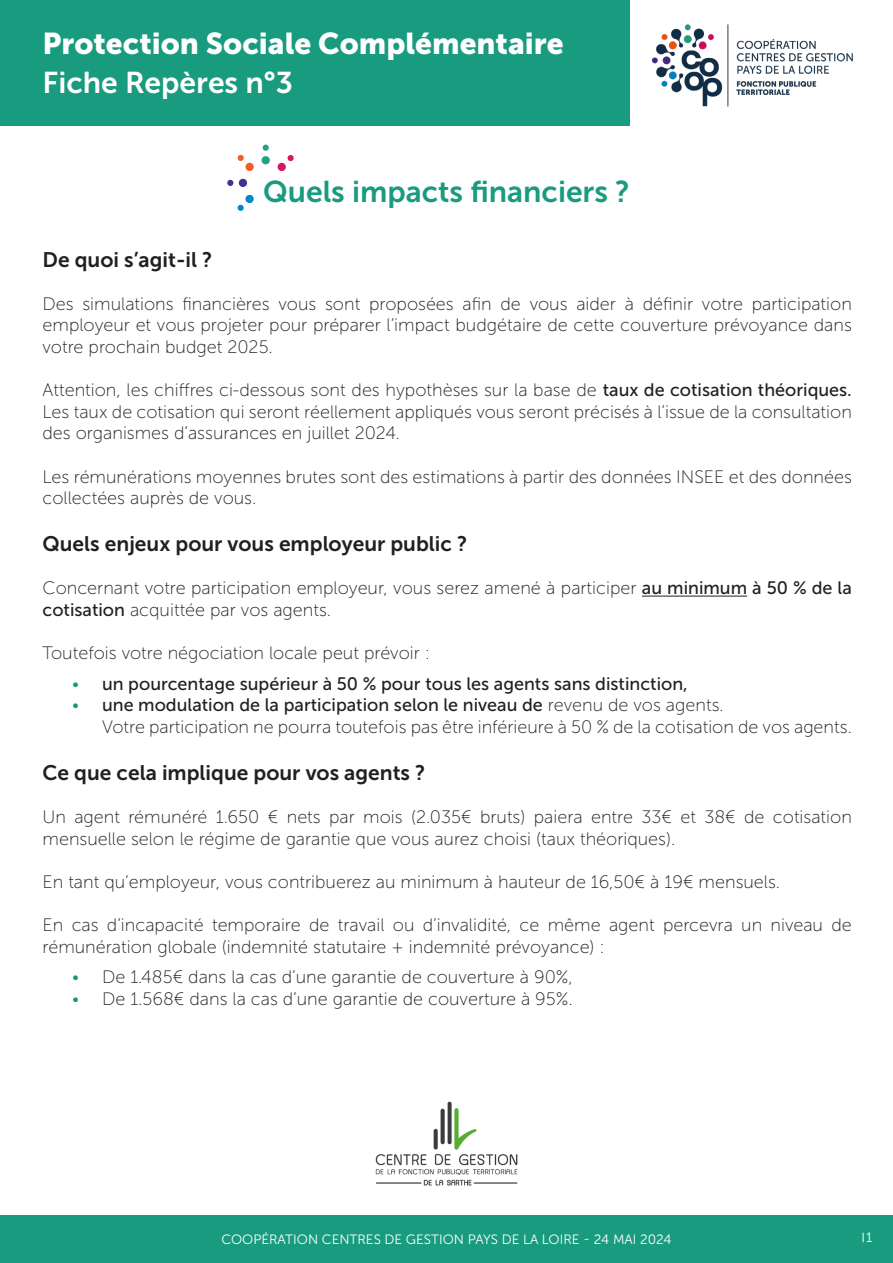
<style>
.page{position:relative;width:893px;height:1263px;background:#fff}
.page>*{position:absolute;margin:0;border:0;box-sizing:border-box;transform-origin:0 0}
.t1{font:30px "Museo Sans 900";color:#fff}
.t2{font:30px "Museo Sans 700";color:#199b7f}
.t3{font:30px "Museo Sans 700";color:#fff}
.t4{font:21px "Museo Sans 700";color:#231f20}
.t5{font:18px/21.6px "Museo Sans 100";color:#231f20}
.t6{font:18px "Museo Sans 500";color:#231f20}
.t7{font:13.5px "Museo Sans 300";color:#fff}
.s1{font-family:"Museo Sans 500"}
.s2{font-family:"Museo Sans 100";color:#129a7e}
.s3{font-family:"Museo Sans 100"}
.s4{color:#129a7e}
</style>
<div class="page">
<div style="left:0;top:1215px;width:893px;height:48px;background:#199b7f"></div>
<img style="left:651px;top:24px;width:202px;height:83px">
<div style="left:0;top:0;width:629px;height:125px;background:#199b7f"></div>
<hr style="left:642px;top:596px;width:105px;height:1px;background:#231f20">
<svg style="left:277px;top:155px;width:17px;height:16px"></svg>
<svg style="left:261px;top:144px;width:9px;height:21px"></svg>
<svg style="left:237px;top:154px;width:17px;height:17px"></svg>
<svg style="left:227px;top:178px;width:20px;height:9px"></svg>
<svg style="left:237px;top:194px;width:17px;height:17px"></svg>
<img style="left:375px;top:1101px;width:143px;height:85px">
<p class="t1" style="left:43px;top:27px;width:523px">Protection Sociale Complémentaire</p>
<p class="t3" style="left:43px;top:66px;width:252px">Fiche Repères n°3</p>
<p class="t2" style="left:263px;top:175px;width:368px">Quels impacts financiers ?</p>
<p class="t4" style="left:43px;top:248px;width:171px">De quoi s’agit-il ?</p>
<p class="t5" style="left:43px;top:293px;width:811px;text-align:justify">Des simulations financières vous sont proposées afin de vous aider à définir votre participation employeur et vous projeter pour préparer l’impact budgétaire de cette couverture prévoyance dans votre prochain budget 2025.</p>
<p class="t5" style="left:43px;top:379px;width:811px;text-align:justify">Attention, les chiffres ci-dessous sont des hypothèses sur la base de <span class="s1">taux de cotisation théoriques.<br></span>Les taux de cotisation qui seront réellement appliqués vous seront précisés à l’issue de la consultation des organismes d’assurances en juillet 2024.</p>
<p class="t5" style="left:43px;top:466px;width:811px">Les rémunérations moyennes brutes sont des estimations à partir des données INSEE et des données collectées auprès de vous.</p>
<p class="t4" style="left:43px;top:532px;width:426px">Quels enjeux pour vous employeur public ?</p>
<p class="t5" style="left:43px;top:577px;width:811px">Concernant votre participation employeur, vous serez amené à participer <span class="s1">au minimum à 50 % de la cotisation</span> acquittée par vos agents.</p>
<p class="t5" style="left:43px;top:642px;width:389px">Toutefois votre négociation locale peut prévoir :</p>
<p class="t6" style="left:72px;top:674px;width:617px"><span class="s2">•</span> un pourcentage supérieur à 50 % pour tous les agents sans distinction,</p>
<p class="t6" style="left:72px;top:695px;width:653px"><span class="s2">•</span> une modulation de la participation selon le niveau de <span class="s3">revenu de vos agents.</span></p>
<p class="t5" style="left:102px;top:716px;width:751px">Votre participation ne pourra toutefois pas être inférieure à 50 % de la cotisation de vos agents.</p>
<p class="t4" style="left:43px;top:761px;width:384px">Ce que cela implique pour vos agents ?</p>
<p class="t5" style="left:43px;top:806px;width:811px">Un agent rémunéré 1.650 € nets par mois (2.035€ bruts) paiera entre 33€ et 38€ de cotisation mensuelle selon le régime de garantie que vous aurez choisi (taux théoriques).</p>
<p class="t5" style="left:43px;top:871px;width:739px">En tant qu’employeur, vous contribuerez au minimum à hauteur de 16,50€ à 19€ mensuels.</p>
<p class="t5" style="left:43px;top:914px;width:811px">En cas d’incapacité temporaire de travail ou d’invalidité, ce même agent percevra un niveau de rémunération globale (indemnité statutaire + indemnité prévoyance) :</p>
<p class="t5" style="left:72px;top:966px;width:502px"><span class="s4">•</span> De 1.485€ dans la cas d’une garantie de couverture à 90%,</p>
<p class="t5" style="left:72px;top:988px;width:502px"><span class="s4">•</span> De 1.568€ dans la cas d’une garantie de couverture à 95%.</p>
<p class="t7" style="left:221px;top:1232px;width:452px">COOPÉRATION CENTRES DE GESTION PAYS DE LA LOIRE - 24 MAI 2024</p>
<p class="t7" style="left:866px;top:1230px;width:8px">1</p>
</div>
